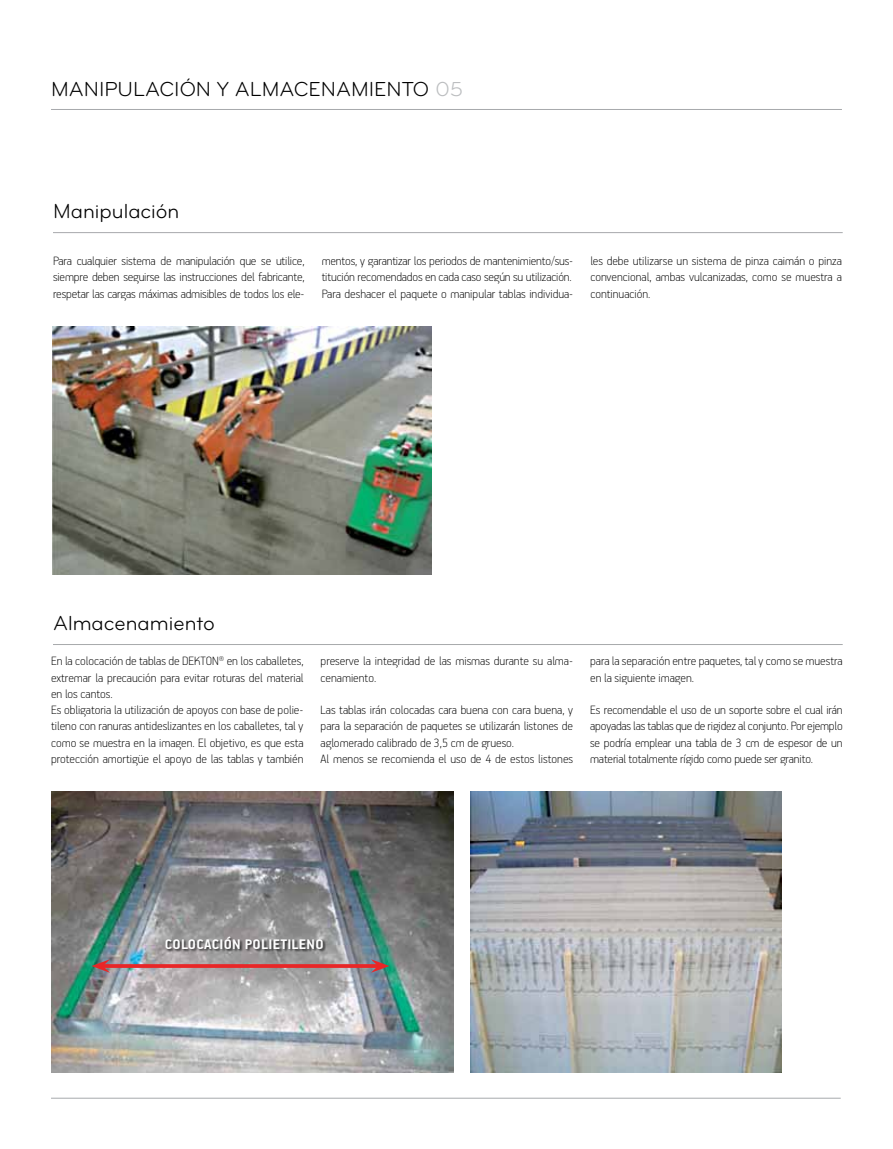
<style>
.page{position:relative;width:893px;height:1149px;background:#fff}
.page>*{position:absolute;margin:0;border:0;box-sizing:border-box;transform-origin:0 0}
.t1{font:21px "Bryant Regular Alt No 1";color:#000}
.t2{font:700 15.6px "PF Handbook Pro";letter-spacing:.02em;color:#fff}
.t3{font:100 13.5px/16.2px "PF Handbook Pro";color:#000}
.s1{color:#bcbec0}
</style>
<div class="page">
<hr style="left:51px;top:109px;width:791px;height:1px;background:#a7a9ac">
<hr style="left:51px;top:1097px;width:790px;height:1px;background:#a7a9ac">
<img style="left:470px;top:791px;width:312px;height:281px">
<img style="left:52px;top:326px;width:380px;height:248px">
<img style="left:52px;top:791px;width:402px;height:281px">
<div style="left:165px;top:936px;width:161px;height:16px;background:#000;opacity:.66"></div>
<svg style="left:110px;top:963px;width:261px;height:4px"></svg>
<svg style="left:91px;top:958px;width:19px;height:14px"></svg>
<svg style="left:371px;top:958px;width:18px;height:14px"></svg>
<hr style="left:53px;top:232px;width:790px;height:1px;background:#a7a9ac">
<hr style="left:53px;top:644px;width:790px;height:1px;background:#a7a9ac">
<h1 class="t1" style="left:51px;top:78px;width:414px">MANIPULACIÓN Y ALMACENAMIENTO <span class="s1">05</span></h1>
<h1 class="t1" style="left:53px;top:200px;width:128px">Manipulación</h1>
<p class="t3" style="left:53px;top:252px;width:253px;text-align:justify">Para cualquier sistema de manipulación que se utilice, siempre deben seguirse las instrucciones del fabricante, respetar las cargas máximas admisibles de todos los ele-</p>
<p class="t3" style="left:322px;top:252px;width:253px;text-align:justify">mentos, y garantizar los periodos de mantenimiento/sus&shy;titución recomendados en cada caso según su utilización.<br>Para deshacer el paquete o manipular tablas individua-</p>
<p class="t3" style="left:590px;top:252px;width:253px;text-align:justify">les debe utilizarse un sistema de pinza caimán o pinza convencional, ambas vulcanizadas, como se muestra a continuación.</p>
<h1 class="t1" style="left:53px;top:612px;width:163px">Almacenamiento</h1>
<p class="t3" style="left:51px;top:652px;width:254px">En la colocación de tablas de DEKTON® en los caballetes, extremar la precaución para evitar roturas del material en los cantos.<br>Es obligatoria la utilización de apoyos con base de polie&shy;tileno con ranuras antideslizantes en los caballetes, tal y como se muestra en la imagen. El objetivo, es que esta protección amortigüe el apoyo de las tablas y también</p>
<p class="t3" style="left:321px;top:652px;width:254px">preserve la integridad de las mismas durante su alma&shy;cenamiento.</p>
<p class="t3" style="left:321px;top:701px;width:254px">Las tablas irán colocadas cara buena con cara buena, y para la separación de paquetes se utilizarán listones de aglomerado calibrado de 3,5 cm de grueso.<br>Al menos se recomienda el uso de 4 de estos listones</p>
<p class="t3" style="left:590px;top:652px;width:254px">para la separación entre paquetes, tal y como se muestra en la siguiente imagen.</p>
<p class="t3" style="left:590px;top:701px;width:254px;text-align:justify">Es recomendable el uso de un soporte sobre el cual irán apoyadas las tablas que de rigidez al conjunto. Por ejemplo se podría emplear una tabla de 3 cm de espesor de un material totalmente rígido como puede ser granito.</p>
<p class="t2" style="left:165px;top:934px;width:160px">COLOCACIÓN POLIETILENO</p>
</div>
